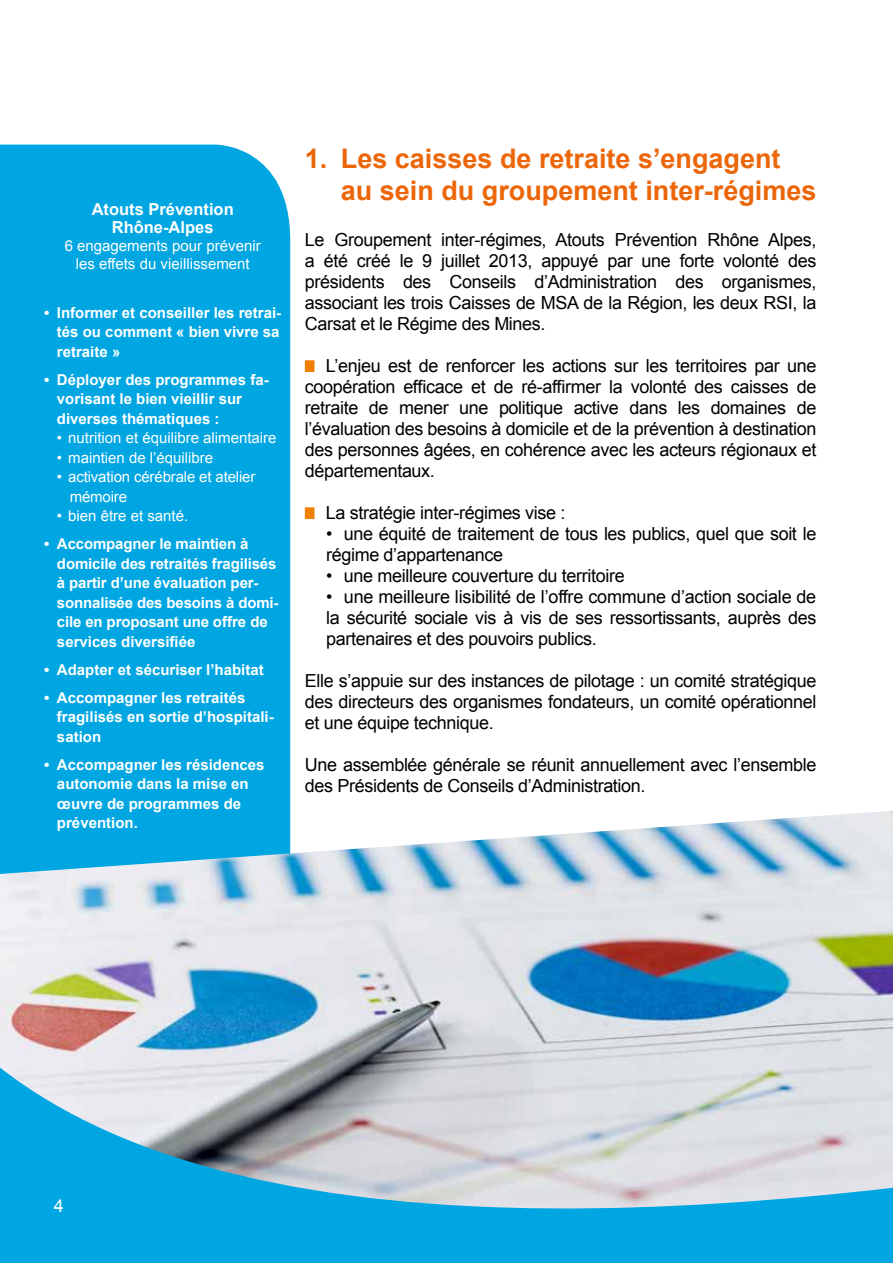
<style>
.page{position:relative;width:893px;height:1263px;background:#fff}
.page>*{position:absolute;margin:0;border:0;box-sizing:border-box;transform-origin:0 0}
.t1{font:700 27px/31.2px "Arial";color:#ec6608}
.t2{font:18px/21px "Arial";letter-spacing:-.02em;color:#000;text-align:justify}
.t3{font:18px "Arial";color:#fff}
.t4{font:700 16.5px/18px "Arial";color:#fff;text-align:center}
.t5{font:700 15px/19.5px "Arial";color:#fff}
.t6{font:15px/18px "Arial";color:#fff;text-align:center}
</style>
<div class="page">
<div style="left:0;top:145px;width:290px;height:666px;background:#00a6e2"></div>
<img style="left:0;top:811px;width:893px;height:79px">
<svg style="left:0;top:890px;width:893px;height:373px;background:#97c2d6"></svg>
<div style="left:305px;top:360px;width:9px;height:12px;background:#f07f00"></div>
<div style="left:305px;top:507px;width:9px;height:12px;background:#f07f00"></div>
<p class="t4" style="left:92px;top:200px;width:144px">Atouts Prévention<br>Rhône-Alpes</p>
<p class="t6" style="left:65px;top:236px;width:197px">6 engagements pour prévenir les effets du vieillissement</p>
<p class="t5" style="left:57px;top:303px;width:226px;text-align:justify;text-indent:-13px">• Informer et conseiller les retrai&shy;tés ou comment « bien vivre sa retraite »</p>
<p class="t5" style="left:57px;top:370px;width:213px;text-indent:-13px">• Déployer des programmes fa&shy;vorisant le bien vieillir sur diverses thématiques :</p>
<p class="t6" style="left:57px;top:429px;width:221px">• nutrition et équilibre alimentaire</p>
<p class="t6" style="left:57px;top:448px;width:158px">• maintien de l’équilibre</p>
<p class="t6" style="left:70px;top:467px;width:187px;line-height:19.5px;text-align:left;text-indent:-13px">• activation cérébrale et atelier mémoire</p>
<p class="t6" style="left:57px;top:507px;width:133px">• bien être et santé.</p>
<p class="t5" style="left:57px;top:534px;width:223px;text-indent:-13px">• Accompagner le maintien à domicile des retraités fragilisés à partir d’une évaluation per&shy;sonnalisée des besoins à domi&shy;cile en proposant une offre de services diversifiée</p>
<p class="t5" style="left:44px;top:660px;width:221px">• Adapter et sécuriser l’habitat</p>
<p class="t5" style="left:57px;top:688px;width:218px;text-indent:-13px">• Accompagner les retraités fragilisés en sortie d’hospitali&shy;sation</p>
<p class="t5" style="left:57px;top:755px;width:209px;text-indent:-13px">• Accompagner les résidences autonomie dans la mise en œuvre de programmes de prévention.</p>
<h1 class="t1" style="left:341px;top:144px;width:477px;text-indent:-36px">1. Les caisses de retraite s’engagent au sein du groupement inter-régimes</h1>
<p class="t2" style="left:305px;top:229px;width:513px">Le Groupement inter-régimes, Atouts Prévention Rhône Alpes, a été créé le 9 juillet 2013, appuyé par une forte volonté des présidents des Conseils d’Administration des organismes, associant les trois Caisses de MSA de la Région, les deux RSI, la Carsat et le Régime des Mines.</p>
<p class="t2" style="left:305px;top:355px;width:513px;text-indent:21px">L’enjeu est de renforcer les actions sur les territoires par une coopération efficace et de ré-affirmer la volonté des caisses de retraite de mener une politique active dans les domaines de l’évaluation des besoins à domicile et de la prévention à destination des personnes âgées, en cohérence avec les acteurs régionaux et départementaux.</p>
<p class="t2" style="left:326px;top:502px;width:241px">La stratégie inter-régimes vise :</p>
<p class="t2" style="left:326px;top:523px;width:492px">• une équité de traitement de tous les publics, quel que soit le régime d’appartenance</p>
<p class="t2" style="left:326px;top:565px;width:300px">• une meilleure couverture du territoire</p>
<p class="t2" style="left:326px;top:586px;width:492px">• une meilleure lisibilité de l’offre commune d’action sociale de la sécurité sociale vis à vis de ses ressortissants, auprès des partenaires et des pouvoirs publics.</p>
<p class="t2" style="left:305px;top:670px;width:513px">Elle s’appuie sur des instances de pilotage : un comité stratégique des directeurs des organismes fondateurs, un comité opérationnel et une équipe technique.</p>
<p class="t2" style="left:305px;top:754px;width:513px">Une assemblée générale se réunit annuellement avec l’ensemble des Présidents de Conseils d’Administration.</p>
<p class="t3" style="left:54px;top:1194px;width:12px">4</p>
</div>
